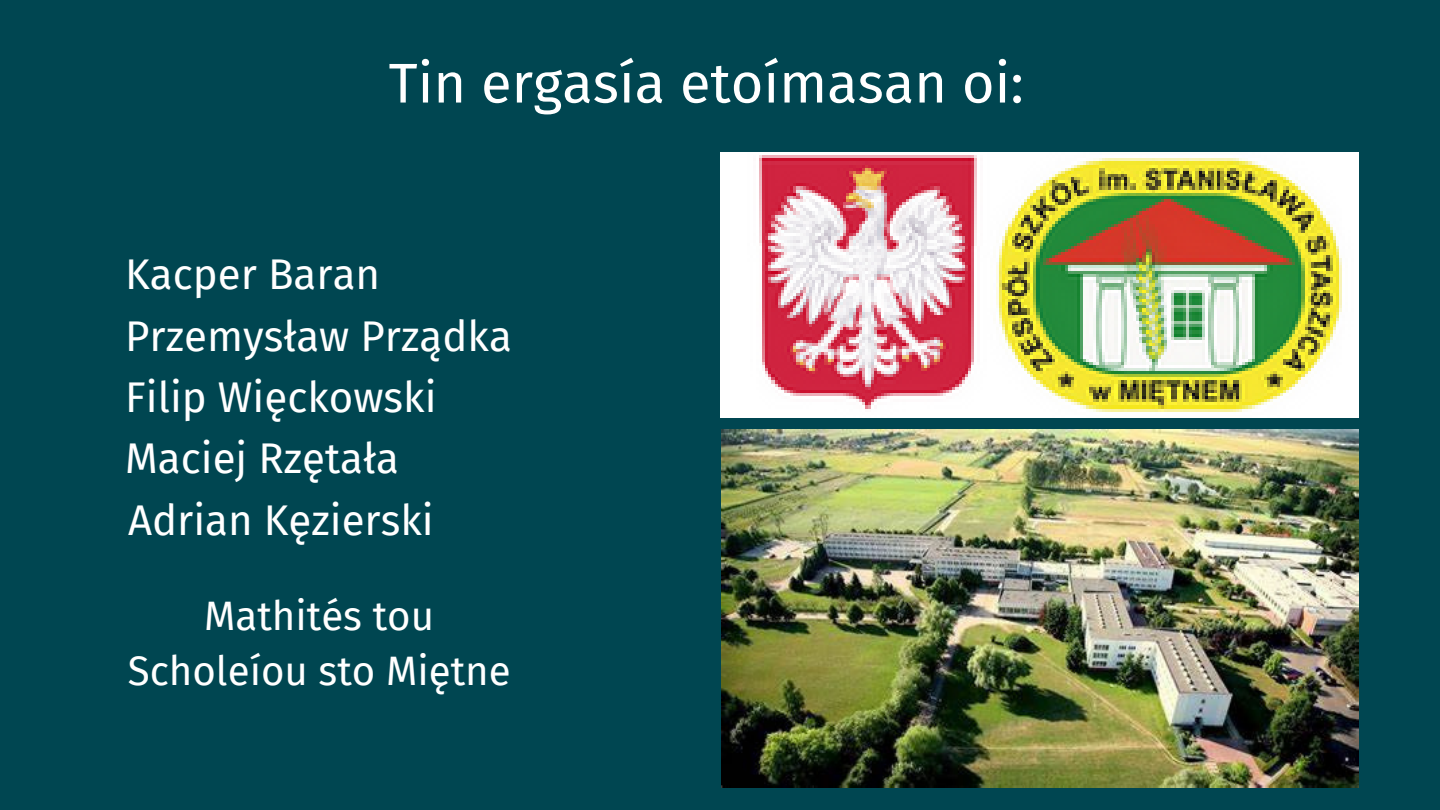
<style>
.page{position:relative;width:1440px;height:810px;background:#004651}
.page>*{position:absolute;margin:0;border:0;box-sizing:border-box;transform-origin:0 0}
.t1{font:56px "Fira Sans";color:#fff}
.t2{font:42px/61.5px "Fira Sans";color:#fff}
.t3{font:40.2px/55.7px "Fira Sans";color:#fff;text-align:center}
</style>
<div class="page">
<img style="left:720px;top:152px;width:639px;height:265px">
<img style="left:721px;top:429px;width:638px;height:358px">
<h1 class="t1" style="left:389px;top:50px;width:637px">Tin ergasía etoímasan oi:</h1>
<p class="t2" style="left:125px;top:244px;width:388px">Kacper Baran<br>Przemysław Prządka<br>Filip Więckowski</p>
<p class="t2" style="left:125px;top:428px;width:275px">Maciej Rzętała</p>
<p class="t2" style="left:128px;top:490px;width:307px">Adrian Kęzierski</p>
<p class="t3" style="left:128px;top:588px;width:384px">Mathités tou<br>Scholeíou sto Miętne</p>
</div>
